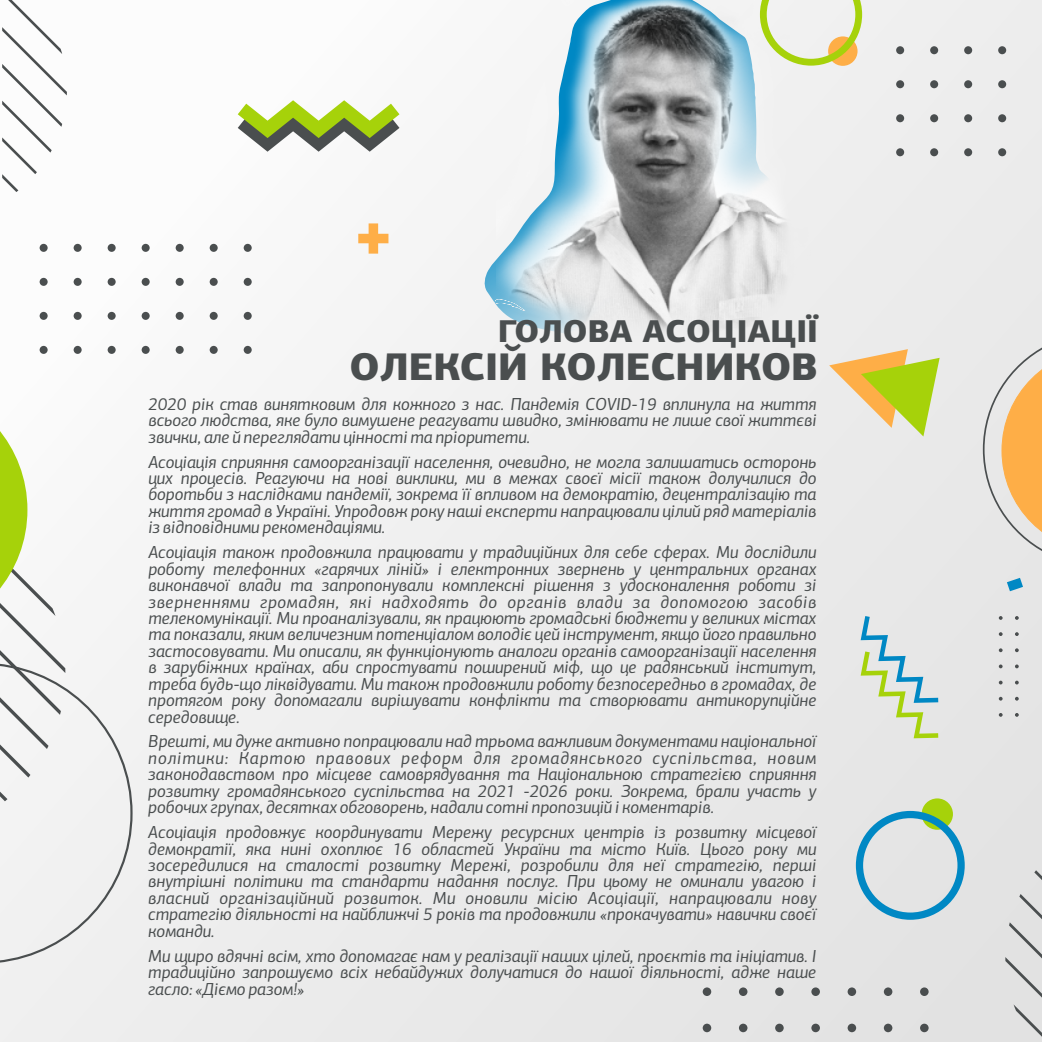
<style>
.page{position:relative;width:1042px;height:1042px;background:#fff}
.page>*{position:absolute;margin:0;border:0;box-sizing:border-box;transform-origin:0 0}
.t1{font:900 38.5px "PF Agora Sans Pro";color:#4a4e4f}
.t2{font:900 31.5px "PF Agora Sans Pro";color:#4a4e4f}
.t3{font:italic 17.5px/16.4px "PF Agora Sans Pro";color:#4a4e4f;text-align:justify}
</style>
<div class="page">
<div style="left:0;top:0;width:1042px;height:1042px;background:linear-gradient(to right,#f8f8f8,#e5e5e5)"></div>
<svg style="left:483px;top:0;width:13px;height:347px;fill:#f5f5f5"></svg>
<img style="left:496px;top:0;width:347px;height:350px">
<svg style="left:860px;top:616px;width:78px;height:122px;background:#ceddd1"></svg>
<div style="left:896px;top:46px;width:8px;height:8px;background:#4a4e4f;border-radius:50%"></div>
<div style="left:930px;top:46px;width:8px;height:8px;background:#4a4e4f;border-radius:50%"></div>
<div style="left:964px;top:46px;width:8px;height:8px;background:#4a4e4f;border-radius:50%"></div>
<div style="left:998px;top:46px;width:8px;height:8px;background:#4a4e4f;border-radius:50%"></div>
<div style="left:896px;top:80px;width:8px;height:8px;background:#4a4e4f;border-radius:50%"></div>
<div style="left:930px;top:80px;width:8px;height:8px;background:#4a4e4f;border-radius:50%"></div>
<div style="left:964px;top:80px;width:8px;height:8px;background:#4a4e4f;border-radius:50%"></div>
<div style="left:998px;top:80px;width:8px;height:8px;background:#4a4e4f;border-radius:50%"></div>
<div style="left:896px;top:114px;width:8px;height:8px;background:#4a4e4f;border-radius:50%"></div>
<div style="left:930px;top:114px;width:8px;height:8px;background:#4a4e4f;border-radius:50%"></div>
<div style="left:964px;top:114px;width:8px;height:8px;background:#4a4e4f;border-radius:50%"></div>
<div style="left:998px;top:114px;width:8px;height:8px;background:#4a4e4f;border-radius:50%"></div>
<div style="left:896px;top:148px;width:8px;height:8px;background:#4a4e4f;border-radius:50%"></div>
<div style="left:930px;top:148px;width:8px;height:8px;background:#4a4e4f;border-radius:50%"></div>
<div style="left:964px;top:148px;width:8px;height:8px;background:#4a4e4f;border-radius:50%"></div>
<div style="left:998px;top:148px;width:8px;height:8px;background:#4a4e4f;border-radius:50%"></div>
<div style="left:703px;top:987px;width:8px;height:9px;background:#4a4e4f;border-radius:50%"></div>
<div style="left:739px;top:987px;width:8px;height:9px;background:#4a4e4f;border-radius:50%"></div>
<div style="left:775px;top:987px;width:9px;height:9px;background:#4a4e4f;border-radius:50%"></div>
<div style="left:811px;top:987px;width:9px;height:9px;background:#4a4e4f;border-radius:50%"></div>
<div style="left:847px;top:987px;width:9px;height:9px;background:#4a4e4f;border-radius:50%"></div>
<div style="left:884px;top:987px;width:8px;height:9px;background:#4a4e4f;border-radius:50%"></div>
<div style="left:920px;top:987px;width:8px;height:9px;background:#4a4e4f;border-radius:50%"></div>
<div style="left:703px;top:1023px;width:8px;height:9px;background:#4a4e4f;border-radius:50%"></div>
<div style="left:739px;top:1023px;width:8px;height:9px;background:#4a4e4f;border-radius:50%"></div>
<div style="left:775px;top:1023px;width:9px;height:9px;background:#4a4e4f;border-radius:50%"></div>
<div style="left:811px;top:1023px;width:9px;height:9px;background:#4a4e4f;border-radius:50%"></div>
<div style="left:847px;top:1023px;width:9px;height:9px;background:#4a4e4f;border-radius:50%"></div>
<div style="left:884px;top:1023px;width:8px;height:9px;background:#4a4e4f;border-radius:50%"></div>
<div style="left:920px;top:1023px;width:8px;height:9px;background:#4a4e4f;border-radius:50%"></div>
<svg style="left:829px;top:349px;width:110px;height:87px;background:#d9d581"></svg>
<svg style="left:238px;top:100px;width:161px;height:52px"></svg>
<div style="left:921px;top:798px;width:32px;height:32px;background:#a6d20a;border-radius:50%"></div>
<svg style="left:760px;top:0;width:102px;height:66px"></svg>
<svg style="left:856px;top:811px;width:108px;height:109px;background:#b6d1d8"></svg>
<svg style="left:1005px;top:870px;width:37px;height:172px;background:#d6d6d6"></svg>
<svg style="left:358px;top:223px;width:30px;height:31px"></svg>
<svg style="left:1015px;top:616px;width:4px;height:4px"></svg>
<svg style="left:1015px;top:632px;width:4px;height:4px"></svg>
<svg style="left:1015px;top:648px;width:4px;height:4px"></svg>
<svg style="left:1015px;top:664px;width:4px;height:4px"></svg>
<svg style="left:1015px;top:680px;width:4px;height:4px"></svg>
<svg style="left:1015px;top:697px;width:4px;height:3px"></svg>
<svg style="left:1015px;top:713px;width:4px;height:4px"></svg>
<svg style="left:999px;top:616px;width:3px;height:4px"></svg>
<svg style="left:999px;top:632px;width:3px;height:4px"></svg>
<svg style="left:999px;top:648px;width:3px;height:4px"></svg>
<svg style="left:999px;top:664px;width:3px;height:4px"></svg>
<svg style="left:999px;top:680px;width:3px;height:4px"></svg>
<svg style="left:999px;top:713px;width:3px;height:4px"></svg>
<svg style="left:1007px;top:578px;width:16px;height:13px"></svg>
<div style="left:40px;top:244px;width:8px;height:8px;background:#4a4e4f;border-radius:50%"></div>
<div style="left:74px;top:244px;width:8px;height:8px;background:#4a4e4f;border-radius:50%"></div>
<div style="left:108px;top:244px;width:8px;height:8px;background:#4a4e4f;border-radius:50%"></div>
<div style="left:142px;top:244px;width:8px;height:8px;background:#4a4e4f;border-radius:50%"></div>
<div style="left:176px;top:244px;width:8px;height:8px;background:#4a4e4f;border-radius:50%"></div>
<div style="left:210px;top:244px;width:8px;height:8px;background:#4a4e4f;border-radius:50%"></div>
<div style="left:244px;top:244px;width:8px;height:8px;background:#4a4e4f;border-radius:50%"></div>
<div style="left:40px;top:278px;width:8px;height:8px;background:#4a4e4f;border-radius:50%"></div>
<div style="left:74px;top:278px;width:8px;height:8px;background:#4a4e4f;border-radius:50%"></div>
<div style="left:108px;top:278px;width:8px;height:8px;background:#4a4e4f;border-radius:50%"></div>
<div style="left:142px;top:278px;width:8px;height:8px;background:#4a4e4f;border-radius:50%"></div>
<div style="left:176px;top:278px;width:8px;height:8px;background:#4a4e4f;border-radius:50%"></div>
<div style="left:210px;top:278px;width:8px;height:8px;background:#4a4e4f;border-radius:50%"></div>
<div style="left:244px;top:278px;width:8px;height:8px;background:#4a4e4f;border-radius:50%"></div>
<div style="left:40px;top:312px;width:8px;height:8px;background:#4a4e4f;border-radius:50%"></div>
<div style="left:74px;top:312px;width:8px;height:8px;background:#4a4e4f;border-radius:50%"></div>
<div style="left:108px;top:312px;width:8px;height:8px;background:#4a4e4f;border-radius:50%"></div>
<div style="left:142px;top:312px;width:8px;height:8px;background:#4a4e4f;border-radius:50%"></div>
<div style="left:176px;top:312px;width:8px;height:8px;background:#4a4e4f;border-radius:50%"></div>
<div style="left:210px;top:312px;width:8px;height:8px;background:#4a4e4f;border-radius:50%"></div>
<div style="left:244px;top:312px;width:8px;height:8px;background:#4a4e4f;border-radius:50%"></div>
<div style="left:40px;top:346px;width:8px;height:8px;background:#4a4e4f;border-radius:50%"></div>
<div style="left:74px;top:346px;width:8px;height:8px;background:#4a4e4f;border-radius:50%"></div>
<div style="left:108px;top:346px;width:8px;height:8px;background:#4a4e4f;border-radius:50%"></div>
<div style="left:142px;top:346px;width:8px;height:8px;background:#4a4e4f;border-radius:50%"></div>
<div style="left:176px;top:346px;width:8px;height:8px;background:#4a4e4f;border-radius:50%"></div>
<div style="left:210px;top:346px;width:8px;height:8px;background:#4a4e4f;border-radius:50%"></div>
<div style="left:244px;top:346px;width:8px;height:8px;background:#4a4e4f;border-radius:50%"></div>
<svg style="left:2px;top:0;width:65px;height:192px"></svg>
<svg style="left:0;top:427px;width:133px;height:536px"></svg>
<svg style="left:983px;top:345px;width:59px;height:209px;background:#ebcda6"></svg>
<h2 class="t2" style="left:498px;top:319px;width:322px">ГОЛОВА АСОЦІАЦІЇ</h2>
<h1 class="t1" style="left:349px;top:351px;width:470px">ОЛЕКСІЙ КОЛЕСНИКОВ</h1>
<p class="t3" style="left:148px;top:397px;width:669px">2020 рік став винятковим для кожного з нас. Пандемія COVID-19 вплинула на життя всього людства, яке було вимушене реагувати швидко, змінювати не лише свої життєві звички, але й переглядати цінності та пріоритети.</p>
<p class="t3" style="left:148px;top:455px;width:669px">Асоціація сприяння самоорганізації населення, очевидно, не могла залишатись осторонь цих процесів. Реагуючи на нові виклики, ми в межах своєї місії також долучилися до боротьби з наслідками пандемії, зокрема її впливом на демократію, децентралізацію та життя громад в Україні. Упродовж року наші експерти напрацювали цілий ряд матеріалів із відповідними рекомендаціями.</p>
<p class="t3" style="left:148px;top:545px;width:670px">Асоціація також продовжила працювати у традиційних для себе сферах. Ми дослідили роботу телефонних «гарячих ліній» і електронних звернень у центральних органах виконавчої влади та запропонували комплексні рішення з удосконалення роботи зі зверненнями громадян, які надходять до органів влади за допомогою засобів телекомунікації. Ми проаналізували, як працюють громадські бюджети у великих містах та показали, яким величезним потенціалом володіє цей інструмент, якщо його правильно застосовувати. Ми описали, як функціонують аналоги органів самоорганізації населення в зарубіжних країнах, аби спростувати поширений міф, що це радянський інститут, треба будь-що ліквідувати. Ми також продовжили роботу безпосередньо в громадах, де протягом року допомагали вирішувати конфлікти та створювати антикорупційне середовище.</p>
<p class="t3" style="left:148px;top:735px;width:669px">Врешті, ми дуже активно попрацювали над трьома важливим документами національної політики: Картою правових реформ для громадянського суспільства, новим законодавством про місцеве самоврядування та Національною стратегією сприяння розвитку громадянського суспільства на 2021 -2026 роки. Зокрема, брали участь у робочих групах, десятках обговорень, надали сотні пропозицій і коментарів.</p>
<p class="t3" style="left:148px;top:825px;width:670px">Асоціація продовжує координувати Мережу ресурсних центрів із розвитку місцевої демократії, яка нині охоплює 16 областей України та місто Київ. Цього року ми зосередилися на сталості розвитку Мережі, розробили для неї стратегію, перші внутрішні політики та стандарти надання послуг. При цьому не оминали увагою і власний організаційний розвиток. Ми оновили місію Асоціації, напрацювали нову стратегію діяльності на найближчі 5 років та продовжили «прокачувати» навички своєї команди.</p>
<p class="t3" style="left:148px;top:949px;width:669px">Ми щиро вдячні всім, хто допомагає нам у реалізації наших цілей, проєктів та ініціатив. І традиційно запрошуємо всіх небайдужих долучатися до нашої діяльності, адже наше гасло: «Діємо разом!»</p>
</div>
